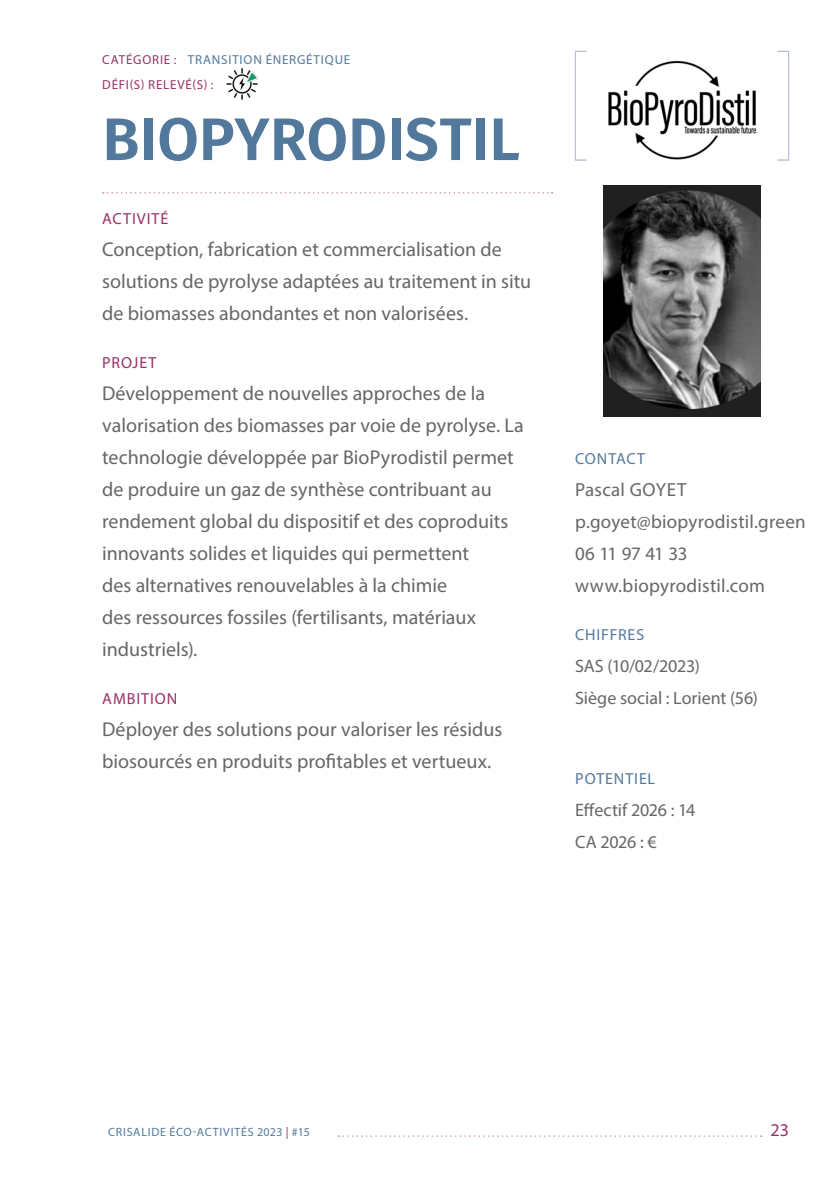
<style>
.page{position:relative;width:840px;height:1191px;background:#fff}
.page>*{position:absolute;margin:0;border:0;box-sizing:border-box;transform-origin:0 0}
.TITRE_DE_FICHE{font:600 60px "Fira Sans";color:#52789c}
.Texte_courant{font:20px/32px "Myriad Pro";color:#656666}
.Infos_Col__droite{font:19px "Myriad Pro";letter-spacing:.01em;color:#656666}
.Infos_Col__droite-2{font:18px "Myriad Pro";letter-spacing:-.005em;color:#656666}
.t1{font:18px "Myriad Pro";color:#983166}
.Titre_Para__Bleu{font:16px "Myriad Pro";letter-spacing:.055em;color:#52789c}
.Titre_Para__Violet{font:16px "Myriad Pro";letter-spacing:.06em;color:#983166}
.t2{font:13px/25.4px "Myriad Pro";letter-spacing:.06em;color:#983166}
.Titre_Para__Bleu-2{font:13px "Myriad Pro";letter-spacing:.065em;color:#52789c}
.t3{font:12px "Myriad Pro";letter-spacing:.06em;color:#52789c}
.s1{color:#983166}
</style>
<div class="page">
<svg style="left:338px;top:1135px;width:423px;height:1px"></svg>
<svg style="left:103px;top:192px;width:449px;height:2px"></svg>
<div style="left:574px;top:51px;width:12px;height:109px;border:1px solid #b9c2d4"></div>
<img style="left:226px;top:69px;width:32px;height:31px">
<img style="left:608px;top:61px;width:149px;height:99px">
<img style="left:603px;top:185px;width:156px;height:231px">
<p class="t2" style="left:102px;top:47px;width:113px">CATÉGORIE :<br>DÉFI(S) RELEVÉ(S) :</p>
<p class="TITRE_DE_FICHE" style="left:102px;top:90px;width:419px">BIOPYRODISTIL</p>
<p class="Titre_Para__Bleu-2" style="left:188px;top:52px;width:164px">TRANSITION ÉNERGÉTIQUE</p>
<p class="Titre_Para__Violet" style="left:102px;top:209px;width:67px">ACTIVITÉ</p>
<p class="Texte_courant" style="left:102px;top:233px;width:430px">Conception, fabrication et commercialisation de solutions de pyrolyse adaptées au traitement in situ de biomasses abondantes et non valorisées.</p>
<p class="Titre_Para__Violet" style="left:102px;top:353px;width:55px">PROJET</p>
<p class="Texte_courant" style="left:102px;top:377px;width:423px">Développement de nouvelles approches de la valorisation des biomasses par voie de pyrolyse. La technologie développée par BioPyrodistil permet de produire un gaz de synthèse contribuant au rendement global du dispositif et des coproduits innovants solides et liquides qui permettent<br>des alternatives renouvelables à la chimie<br>des ressources fossiles (fertilisants, matériaux industriels).</p>
<p class="Titre_Para__Violet" style="left:102px;top:689px;width:76px">AMBITION</p>
<p class="Texte_courant" style="left:102px;top:713px;width:401px">Déployer des solutions pour valoriser les résidus biosourcés en produits profitables et vertueux.</p>
<p class="Titre_Para__Bleu" style="left:575px;top:449px;width:71px">CONTACT</p>
<p class="Infos_Col__droite" style="left:574px;top:478px;width:113px">Pascal GOYET</p>
<p class="Infos_Col__droite" style="left:574px;top:510px;width:232px">p.goyet@biopyrodistil.green</p>
<p class="Infos_Col__droite" style="left:574px;top:542px;width:114px">06 11 97 41 33</p>
<p class="Infos_Col__droite" style="left:574px;top:574px;width:191px">www.biopyrodistil.com</p>
<p class="Titre_Para__Bleu" style="left:575px;top:625px;width:70px">CHIFFRES</p>
<p class="Infos_Col__droite-2" style="left:574px;top:655px;width:126px">SAS (10/02/2023)</p>
<p class="Infos_Col__droite-2" style="left:574px;top:687px;width:184px">Siège social : Lorient (56)</p>
<p class="Titre_Para__Bleu" style="left:575px;top:769px;width:81px">POTENTIEL</p>
<p class="Infos_Col__droite-2" style="left:574px;top:799px;width:122px">Effectif 2026 : 14</p>
<p class="Infos_Col__droite-2" style="left:574px;top:831px;width:83px">CA 2026 : €</p>
<p class="t3" style="left:108px;top:1125px;width:203px">CRISALIDE ÉCO-ACTIVITÉS 2023 <span class="s1">|</span> #15</p>
<p class="t1" style="left:770px;top:1119px;width:20px">23</p>
</div>
